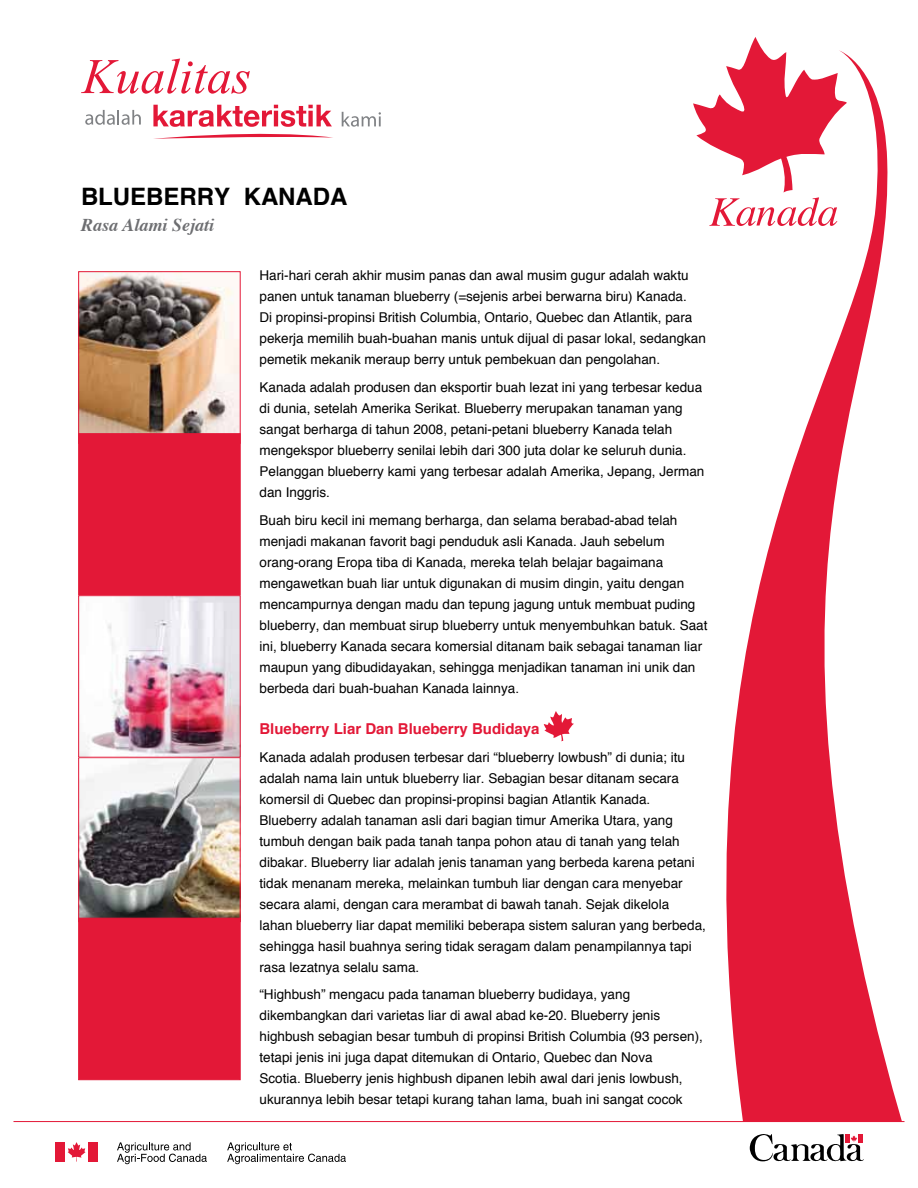
<style>
.page{position:relative;width:918px;height:1188px;background:#fff}
.page>*{position:absolute;margin:0;border:0;box-sizing:border-box;transform-origin:0 0}
.t1{font:700 24px "Helvetica";color:#000}
.t2{font:italic 700 18px "Times";color:#6d6e71}
.t3{font:700 15px "Helvetica";color:#e31837}
.t4{font:13.5px/21px "Helvetica";color:#000}
</style>
<div class="page">
<svg style="left:544px;top:711px;width:30px;height:30px"></svg>
<svg style="left:750px;top:1134px;width:114px;height:28px"></svg>
<svg style="left:68px;top:1142px;width:18px;height:20px"></svg>
<div style="left:55px;top:1142px;width:10px;height:20px;background:#e31837"></div>
<div style="left:89px;top:1142px;width:9px;height:20px;background:#e31837"></div>
<svg style="left:117px;top:1142px;width:90px;height:22px"></svg>
<svg style="left:227px;top:1142px;width:119px;height:22px"></svg>
<hr style="left:14px;top:1121px;width:890px;height:1px;background:#e31837">
<img style="left:80px;top:273px;width:158px;height:160px">
<div style="left:78px;top:271px;width:162px;height:173px;border:1px solid #e31837"></div>
<div style="left:78px;top:433px;width:162px;height:165px;background:#e31837;border:1px solid #e31837"></div>
<img style="left:80px;top:597px;width:158px;height:321px">
<div style="left:78px;top:757px;width:162px;height:165px;border:1px solid #e31837"></div>
<div style="left:78px;top:918px;width:162px;height:162px;background:#e31837;border:1px solid #e31837"></div>
<div style="left:78px;top:595px;width:162px;height:162px;border:1px solid #e31837"></div>
<svg style="left:81px;top:58px;width:169px;height:36px"></svg>
<svg style="left:85px;top:110px;width:56px;height:15px"></svg>
<svg style="left:342px;top:112px;width:39px;height:15px"></svg>
<svg style="left:153px;top:105px;width:180px;height:34px"></svg>
<svg style="left:693px;top:50px;width:212px;height:1072px"></svg>
<h1 class="t1" style="left:81px;top:178px;width:268px">BLUEBERRY KANADA</h1>
<h2 class="t2" style="left:81px;top:208px;width:135px">Rasa Alami Sejati</h2>
<p class="t4" style="left:260px;top:265px;width:448px">Hari-hari cerah akhir musim panas dan awal musim gugur adalah waktu panen untuk tanaman blueberry (=sejenis arbei berwarna biru) Kanada.<br>Di propinsi-propinsi British Columbia, Ontario, Quebec dan Atlantik, para pekerja memilih buah-buahan manis untuk dijual di pasar lokal, sedangkan pemetik mekanik meraup berry untuk pembekuan dan pengolahan.</p>
<p class="t4" style="left:260px;top:377px;width:446px">Kanada adalah produsen dan eksportir buah lezat ini yang terbesar kedua di dunia, setelah Amerika Serikat. Blueberry merupakan tanaman yang sangat berharga di tahun 2008, petani-petani blueberry Kanada telah mengekspor blueberry senilai lebih dari 300 juta dolar ke seluruh dunia.<br>Pelanggan blueberry kami yang terbesar adalah Amerika, Jepang, Jerman dan Inggris.</p>
<p class="t4" style="left:260px;top:510px;width:449px">Buah biru kecil ini memang berharga, dan selama berabad-abad telah menjadi makanan favorit bagi penduduk asli Kanada. Jauh sebelum orang-orang Eropa tiba di Kanada, mereka telah belajar bagaimana mengawetkan buah liar untuk digunakan di musim dingin, yaitu dengan mencampurnya dengan madu dan tepung jagung untuk membuat puding blueberry, dan membuat sirup blueberry untuk menyembuhkan batuk. Saat ini, blueberry Kanada secara komersial ditanam baik sebagai tanaman liar maupun yang dibudidayakan, sehingga menjadikan tanaman ini unik dan berbeda dari buah-buahan Kanada lainnya.</p>
<p class="t3" style="left:260px;top:716px;width:282px">Blueberry Liar Dan Blueberry Budidaya</p>
<p class="t4" style="left:260px;top:747px;width:448px">Kanada adalah produsen terbesar dari “blueberry lowbush” di dunia; itu adalah nama lain untuk blueberry liar. Sebagian besar ditanam secara komersil di Quebec dan propinsi-propinsi bagian Atlantik Kanada.<br>Blueberry adalah tanaman asli dari bagian timur Amerika Utara, yang tumbuh dengan baik pada tanah tanpa pohon atau di tanah yang telah dibakar. Blueberry liar adalah jenis tanaman yang berbeda karena petani tidak menanam mereka, melainkan tumbuh liar dengan cara menyebar secara alami, dengan cara merambat di bawah tanah. Sejak dikelola<br>lahan blueberry liar dapat memiliki beberapa sistem saluran yang berbeda, sehingga hasil buahnya sering tidak seragam dalam penampilannya tapi rasa lezatnya selalu sama.</p>
<p class="t4" style="left:260px;top:985px;width:445px">“Highbush” mengacu pada tanaman blueberry budidaya, yang dikembangkan dari varietas liar di awal abad ke-20. Blueberry jenis highbush sebagian besar tumbuh di propinsi British Columbia (93 persen), tetapi jenis ini juga dapat ditemukan di Ontario, Quebec dan Nova<br>Scotia. Blueberry jenis highbush dipanen lebih awal dari jenis lowbush, ukurannya lebih besar tetapi kurang tahan lama, buah ini sangat cocok</p>
</div>
